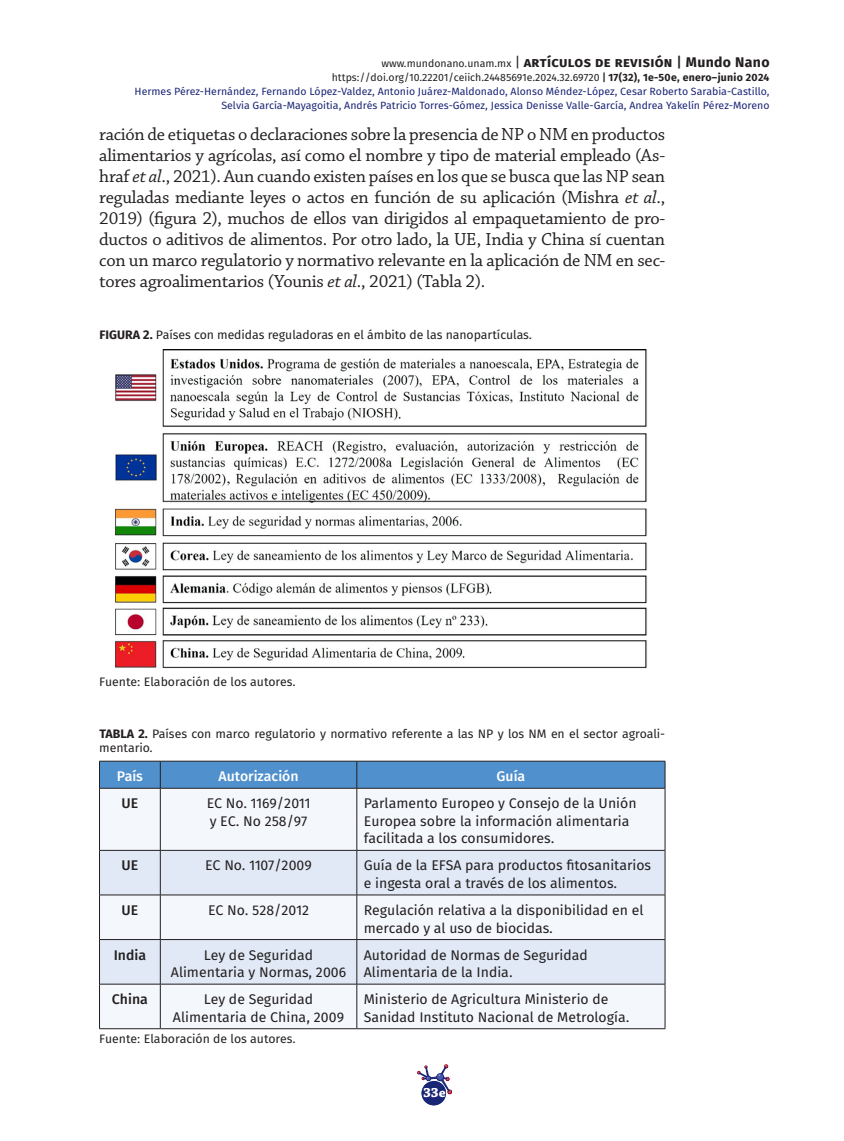
<style>
.page{position:relative;width:844px;height:1141px;background:#fff}
.page>*{position:absolute;margin:0;border:0;box-sizing:border-box;transform-origin:0 0}
.Body_Text{font:18.38px/21px "Chaparral Pro";letter-spacing:-.015em;color:#231f20;text-align:justify}
.Tabla{font:14px/17.5px "Fira Sans OT";color:#231f20}
.t1{font:700 14px "Fira Sans OT";letter-spacing:.025em;color:#231f20}
.Tabla-2{font:14px "Fira Sans OT Medium";color:#fff}
.Tabla-3{font:14px "Fira Sans OT Medium";color:#231f20}
.t2{font:700 14px "Chaparral Pro";color:#fff}
.Pie_Figura{font:12.25px/14px "Fira Sans OT";letter-spacing:-.005em;color:#231f20}
.t3{font:10.5px/14px "Fira Sans OT";color:#192575;text-align:right}
.s1{font-weight:400;font-size:10.5px}
.s2{font-weight:400}
.s3{font-family:"Fira Sans OT Medium";font-weight:400}
.s4{color:#231f20}
.s5{font-family:"Fira Sans OT Medium";color:#231f20}
.s6{font-weight:700;color:#231f20}
.s7{font-style:italic}
.s8{font-weight:700}
</style>
<div class="page">
<svg style="left:417px;top:1065px;width:34px;height:40px"></svg>
<div style="left:421px;top:1081px;width:25px;height:24px;background:#192575;border-radius:50%"></div>
<img style="left:116px;top:350px;width:531px;height:318px">
<div style="left:100px;top:789px;width:564px;height:239px;background:#f4f7fc"></div>
<svg style="left:100px;top:851px;width:564px;height:133px;fill:#e1e9f6"></svg>
<svg style="left:99px;top:761px;width:566px;height:27px;background:#4e8bc5"></svg>
<hr style="left:99px;top:788px;width:61px;height:1px;background:#231f20">
<hr style="left:99px;top:788px;width:1px;height:62px;background:#231f20">
<hr style="left:160px;top:788px;width:197px;height:1px;background:#231f20">
<hr style="left:160px;top:788px;width:1px;height:62px;background:#231f20">
<hr style="left:357px;top:788px;width:308px;height:1px;background:#231f20">
<hr style="left:356px;top:788px;width:1px;height:62px;background:#231f20">
<hr style="left:664px;top:788px;width:1px;height:62px;background:#231f20">
<hr style="left:99px;top:850px;width:61px;height:1px;background:#231f20">
<hr style="left:99px;top:851px;width:1px;height:44px;background:#231f20">
<hr style="left:160px;top:850px;width:197px;height:1px;background:#231f20">
<hr style="left:160px;top:851px;width:1px;height:44px;background:#231f20">
<hr style="left:357px;top:850px;width:308px;height:1px;background:#231f20">
<hr style="left:356px;top:851px;width:1px;height:44px;background:#231f20">
<hr style="left:664px;top:851px;width:1px;height:44px;background:#231f20">
<hr style="left:99px;top:895px;width:61px;height:1px;background:#231f20">
<hr style="left:99px;top:895px;width:1px;height:44px;background:#231f20">
<hr style="left:160px;top:895px;width:197px;height:1px;background:#231f20">
<hr style="left:160px;top:895px;width:1px;height:44px;background:#231f20">
<hr style="left:357px;top:895px;width:308px;height:1px;background:#231f20">
<hr style="left:356px;top:895px;width:1px;height:44px;background:#231f20">
<hr style="left:664px;top:895px;width:1px;height:44px;background:#231f20">
<hr style="left:99px;top:939px;width:61px;height:1px;background:#231f20">
<hr style="left:99px;top:940px;width:1px;height:44px;background:#231f20">
<hr style="left:160px;top:939px;width:197px;height:1px;background:#231f20">
<hr style="left:160px;top:940px;width:1px;height:44px;background:#231f20">
<hr style="left:357px;top:939px;width:308px;height:1px;background:#231f20">
<hr style="left:356px;top:940px;width:1px;height:44px;background:#231f20">
<hr style="left:664px;top:940px;width:1px;height:44px;background:#231f20">
<hr style="left:99px;top:984px;width:61px;height:1px;background:#231f20">
<hr style="left:99px;top:984px;width:1px;height:44px;background:#231f20">
<hr style="left:160px;top:984px;width:197px;height:1px;background:#231f20">
<hr style="left:160px;top:984px;width:1px;height:44px;background:#231f20">
<hr style="left:357px;top:984px;width:308px;height:1px;background:#231f20">
<hr style="left:356px;top:984px;width:1px;height:44px;background:#231f20">
<hr style="left:664px;top:984px;width:1px;height:44px;background:#231f20">
<hr style="left:99px;top:1028px;width:61px;height:1px;background:#231f20">
<hr style="left:160px;top:1028px;width:197px;height:1px;background:#231f20">
<hr style="left:357px;top:1028px;width:308px;height:1px;background:#231f20">
<p class="t1" style="left:381px;top:52px;width:389px"><span class="s1">www.mundonano.unam.mx</span> <span class="s2">|</span> artículos de revisión <span class="s3">|</span> Mundo Nano</p>
<p class="t3" style="left:134px;top:71px;width:636px"><span class="s4">https://doi.org/10.22201/ceiich.24485691e.2024.32.69720</span> <span class="s5">|</span> <span class="s6">17(32), 1e-50e, enero–junio 2024<br></span>Hermes Pérez-Hernández, Fernando López-Valdez, Antonio Juárez-Maldonado, Alonso Méndez-López, Cesar Roberto Sarabia-Castillo,<br>Selvia García-Mayagoitia, Andrés Patricio Torres-Gómez, Jessica Denisse Valle-García, Andrea Yakelín Pérez-Moreno</p>
<p class="Body_Text" style="left:99px;top:124px;width:567px">ración de etiquetas o declaraciones sobre la presencia de NP o NM en productos alimentarios y agrícolas, así como el nombre y tipo de material empleado (As&shy;hraf <span class="s7">et al</span>., 2021). Aun cuando existen países en los que se busca que las NP sean reguladas mediante leyes o actos en función de su aplicación (Mishra <span class="s7">et al</span>., 2019) (figura 2), muchos de ellos van dirigidos al empaquetamiento de pro&shy;ductos o aditivos de alimentos. Por otro lado, la UE, India y China sí cuentan con un marco regulatorio y normativo relevante en la aplicación de NM en sec&shy;tores agroalimentarios (Younis <span class="s7">et al</span>., 2021) (Tabla 2).</p>
<p class="Pie_Figura" style="left:99px;top:329px;width:434px"><span class="s8">FIGURA 2.</span> Países con medidas reguladoras en el ámbito de las nanopartículas.</p>
<p class="Pie_Figura" style="left:99px;top:675px;width:198px">Fuente: Elaboración de los autores.</p>
<p class="Pie_Figura" style="left:99px;top:728px;width:567px"><span class="s8">TABLA 2.</span> Países con marco regulatorio y normativo referente a las NP y los NM en el sector agroali&shy;mentario.</p>
<p class="Tabla-2" style="left:117px;top:767px;width:28px">País</p>
<p class="Tabla-2" style="left:218px;top:767px;width:82px">Autorización</p>
<p class="Tabla-2" style="left:496px;top:767px;width:30px">Guía</p>
<p class="Tabla-3" style="left:121px;top:794px;width:18px">UE</p>
<p class="Tabla" style="left:207px;top:796px;width:105px">EC No. 1169/2011 y EC. No 258/97</p>
<p class="Tabla" style="left:364px;top:796px;width:274px">Parlamento Europeo y Consejo de la Unión<br>Europea sobre la información alimentaria facilitada a los consumidores.</p>
<p class="Tabla-3" style="left:121px;top:856px;width:18px">UE</p>
<p class="Tabla" style="left:205px;top:858px;width:108px">EC No. 1107/2009</p>
<p class="Tabla" style="left:364px;top:858px;width:289px">Guía de la EFSA para productos fitosanitarios e ingesta oral a través de los alimentos.</p>
<p class="Tabla-3" style="left:121px;top:900px;width:18px">UE</p>
<p class="Tabla" style="left:208px;top:902px;width:103px">EC No. 528/2012</p>
<p class="Tabla" style="left:364px;top:902px;width:281px">Regulación relativa a la disponibilidad en el mercado y al uso de biocidas.</p>
<p class="Tabla-3" style="left:114px;top:945px;width:34px">India</p>
<p class="Tabla" style="left:171px;top:947px;width:177px;text-align:center">Ley de Seguridad<br>Alimentaria y Normas, 2006</p>
<p class="Tabla" style="left:364px;top:947px;width:225px">Autoridad de Normas de Seguridad<br>Alimentaria de la India.</p>
<p class="Tabla-3" style="left:112px;top:989px;width:37px">China</p>
<p class="Tabla" style="left:173px;top:992px;width:173px;text-align:center">Ley de Seguridad<br>Alimentaria de China, 2009</p>
<p class="Tabla" style="left:364px;top:992px;width:267px">Ministerio de Agricultura Ministerio de<br>Sanidad Instituto Nacional de Metrología.</p>
<p class="Pie_Figura" style="left:99px;top:1033px;width:198px">Fuente: Elaboración de los autores.</p>
<p class="t2" style="left:423px;top:1085px;width:24px">33e</p>
</div>
